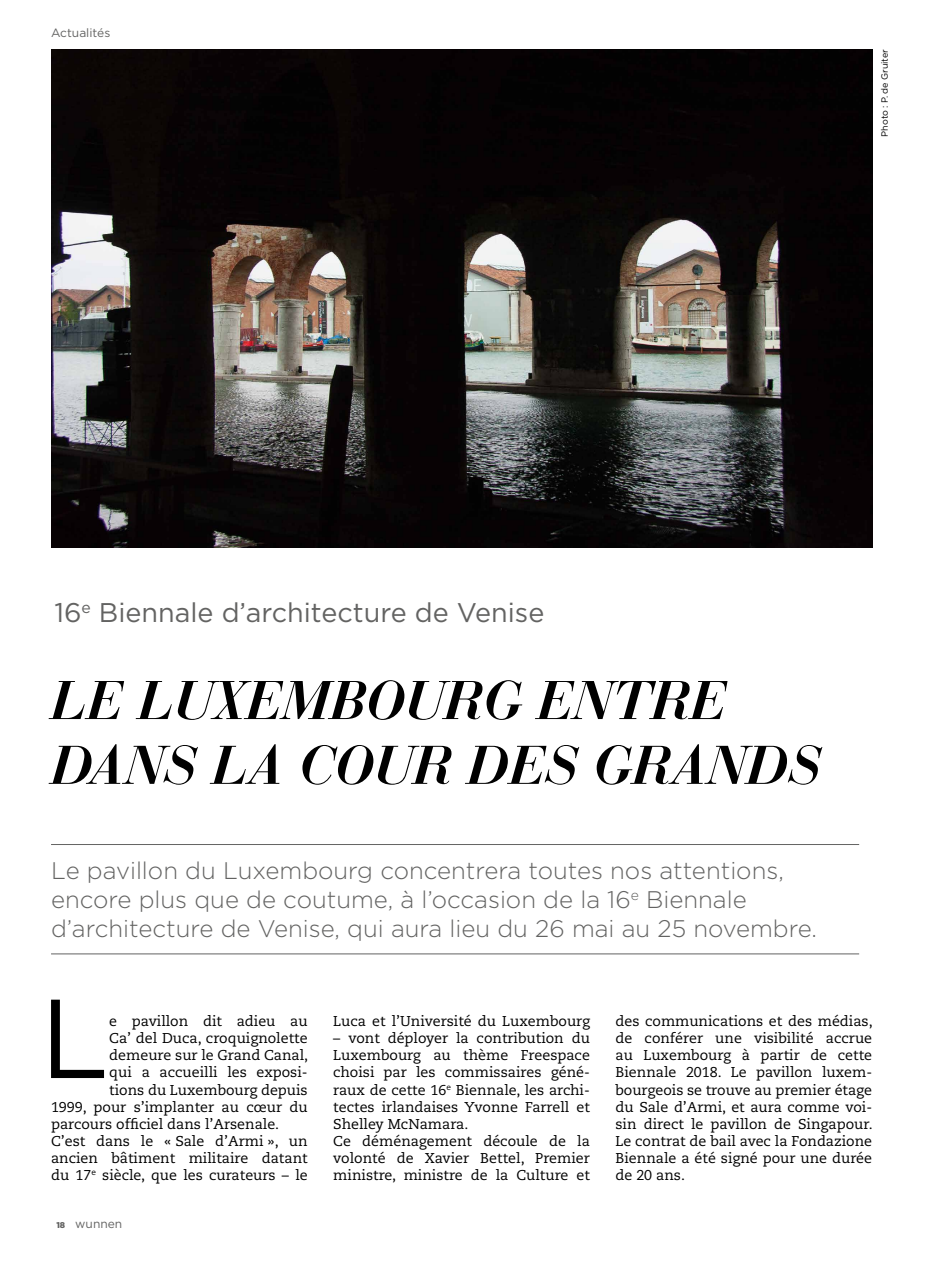
<style>
.page{position:relative;width:936px;height:1263px;background:#fff}
.page>*{position:absolute;margin:0;border:0;box-sizing:border-box;transform-origin:0 0}
.t1{font:111.9px "Gotham";color:#000}
.t2{font:italic 700 54px/64.8px "Bauer Bodoni Std";color:#000}
.t3{font:27px "Gotham";color:#636362}
.t4{font:300 24px/28.8px "Gotham";color:#636362}
.t5{font:14.25px/17.1px "Caecilia LT Std";color:#000}
.t6{font:12px "Gotham";color:#636362}
.t7{font:9px "Gotham";color:#000}
.s1{font-weight:900;font-size:8.4px}
</style>
<div class="page">
<hr style="left:51px;top:844px;width:808px;height:1px;background:#636362">
<hr style="left:51px;top:953px;width:808px;height:1px;background:#636362">
<img style="left:51px;top:49px;width:821px;height:498px">
<p class="t6" style="left:51px;top:25px;width:61px">Actualités</p>
<p class="t7" style="left:878px;top:137px;width:89px;rotate:-90deg">Photo : P. de Gruiter</p>
<h3 class="t3" style="left:54px;top:595px;width:491px">16<sup>e</sup> Biennale d’architecture de Venise</h3>
<h2 class="t2" style="left:51px;top:668px;width:772px">LE LUXEMBOURG ENTRE<br>DANS LA COUR DES GRANDS</h2>
<h3 class="t4" style="left:51px;top:855px;width:767px">Le pavillon du Luxembourg concentrera toutes nos attentions, encore plus que de coutume, à l’occasion de la 16<sup>e</sup> Biennale d’architecture de Venise, qui aura lieu du 26 mai au 25 novembre.</h3>
<h1 class="t1" style="left:40px;top:967px;width:71px">L</h1>
<p class="t5" style="left:109px;top:1013px;width:200px">e pavillon dit adieu au</p>
<p class="t5" style="left:109px;top:1030px;width:200px">Ca’ del Duca, croquignolette</p>
<p class="t5" style="left:109px;top:1047px;width:200px">demeure sur le Grand Canal,</p>
<p class="t5" style="left:109px;top:1064px;width:200px">qui a accueilli les exposi-</p>
<p class="t5" style="left:109px;top:1081px;width:200px">tions du Luxembourg depuis</p>
<p class="t5" style="left:51px;top:1098px;width:258px">1999, pour s’implanter au cœur du</p>
<p class="t5" style="left:51px;top:1115px;width:229px">parcours officiel dans l’Arsenale.</p>
<p class="t5" style="left:51px;top:1132px;width:258px">C’est dans le « Sale d’Armi », un</p>
<p class="t5" style="left:51px;top:1150px;width:258px">ancien bâtiment militaire datant</p>
<p class="t5" style="left:51px;top:1167px;width:258px">du 17<sup>e</sup> siècle, que les curateurs – le</p>
<p class="t6" style="left:56px;top:1216px;width:67px"><span class="s1">18</span> wunnen</p>
<p class="t5" style="left:333px;top:1013px;width:258px">Luca et l’Université du Luxembourg</p>
<p class="t5" style="left:333px;top:1030px;width:258px">– vont déployer la contribution du<br>Luxembourg au thème Freespace choisi par les commissaires géné&shy;raux de cette 16<sup>e</sup> Biennale, les archi&shy;tectes irlandaises Yvonne Farrell et<br>Shelley McNamara.<br>Ce déménagement découle de la volonté de Xavier Bettel, Premier ministre, ministre de la Culture et</p>
<p class="t5" style="left:615px;top:1013px;width:259px;text-align:justify">des communications et des médias, de conférer une visibilité accrue au Luxembourg à partir de cette Biennale 2018. Le pavillon luxem&shy;bourgeois se trouve au premier étage du Sale d’Armi, et aura comme voi&shy;sin direct le pavillon de Singapour.<br>Le contrat de bail avec la Fondazione Biennale a été signé pour une durée de 20 ans.</p>
</div>
